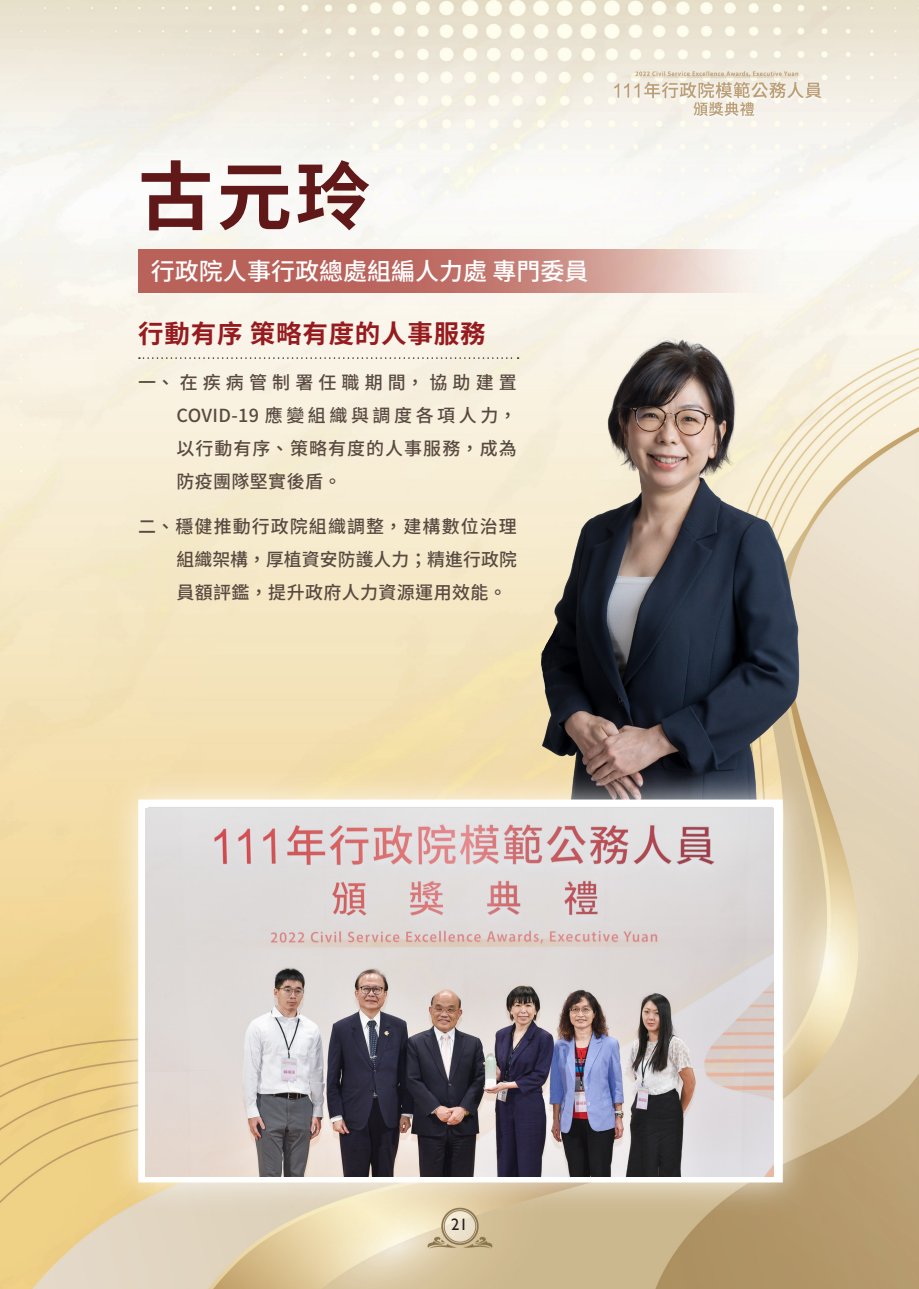
<style>
.page{position:relative;width:919px;height:1289px;background:#fff}
.page>*{position:absolute;margin:0;border:0;box-sizing:border-box;transform-origin:0 0}
.t1{font:700 75px "Source Han Sans TC";color:#601819}
.t2{font:700 25.5px "Source Han Sans TC";letter-spacing:.03em;color:#961b1e}
.t3{font:500 24px "Source Han Sans TC";color:#fff}
.t4{font:500 18px/33px "Source Han Sans TC";letter-spacing:.04em;color:#594a41;text-align:justify}
.t5{font:16.5px "Gill Sans";color:#231f20}
</style>
<div class="page">
<img style="left:0;top:0;width:918px;height:770px">
<img style="left:138px;top:249px;width:642px;height:44px">
<svg style="left:139px;top:357px;width:379px;height:2px"></svg>
<img style="left:534px;top:320px;width:316px;height:450px">
<img style="left:26px;top:770px;width:892px;height:518px">
<img style="left:146px;top:808px;width:627px;height:368px">
<img style="left:0;top:770px;width:26px;height:518px">
<p class="t1" style="left:138px;top:154px;width:234px">古元玲</p>
<p class="t3" style="left:151px;top:258px;width:439px">行政院人事行政總處組編人力處 專門委員</p>
<p class="t2" style="left:138px;top:319px;width:349px">行動有序策略有度的人事服務</p>
<p class="t4" style="left:176px;top:366px;width:342px;text-indent:-38px">一、在疾病管制署任職期間，協助建置COVID-19 應變組織與調度各項人力，以行動有序、策略有度的人事服務，成為防疫團隊堅實後盾。</p>
<p class="t4" style="left:176px;top:510px;width:342px;text-indent:-38px">二、穩健推動行政院組織調整，建構數位治理組織架構，厚植資安防護人力；精進行政院員額評鑑，提升政府人力資源運用效能。</p>
<p class="t5" style="left:451px;top:1215px;width:18px">21</p>
</div>
